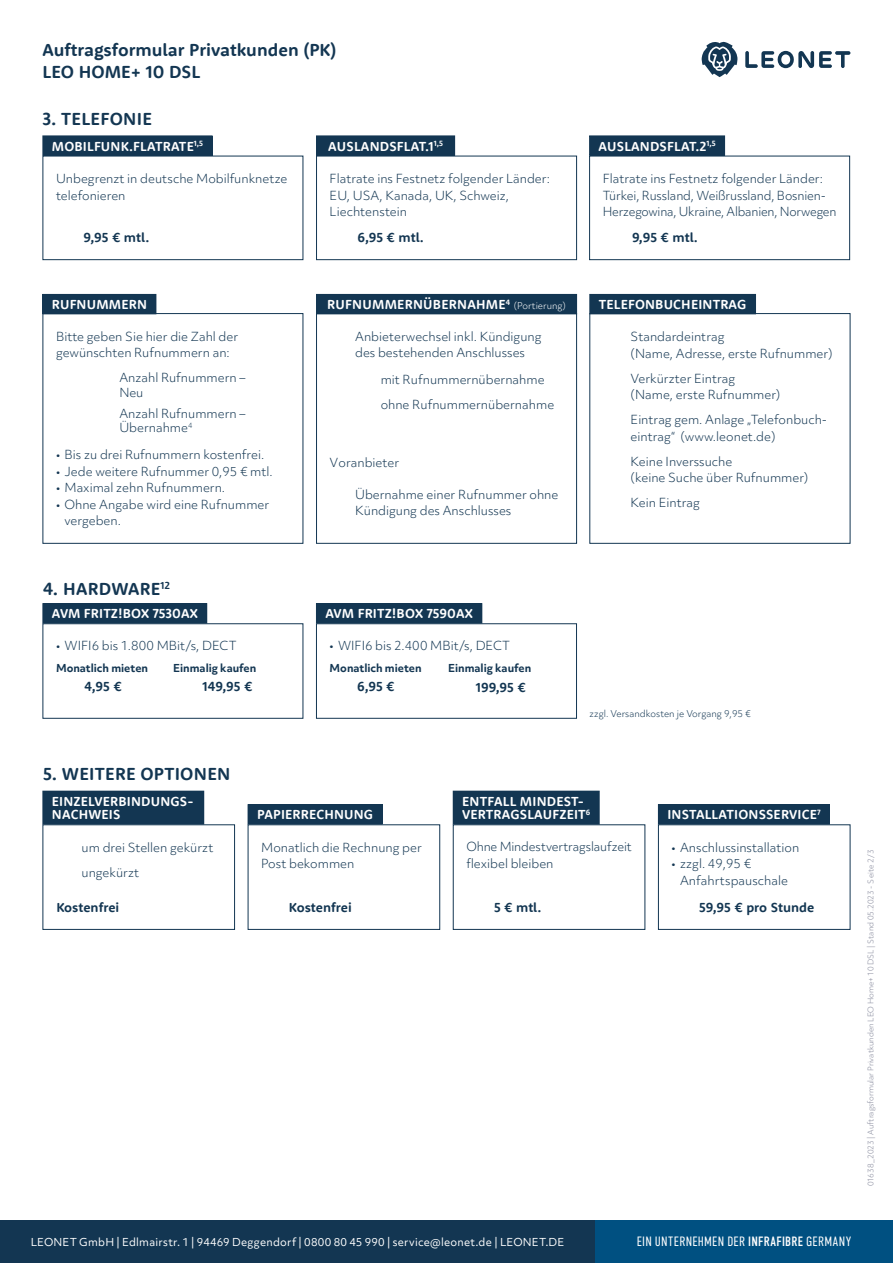
<style>
.page{position:relative;width:893px;height:1263px;background:#fff}
.page>*{position:absolute;margin:0;border:0;box-sizing:border-box;transform-origin:0 0}
.t1{font:700 18px/21.6px "Rooney Sans";color:#133652}
.t2{font:700 13.5px/13.5px "Rooney Sans";letter-spacing:.015em;color:#fff}
.t3{font:700 13.5px "Rooney Sans";color:#133652}
.t4{font:300 13.5px "DIN Condensed";letter-spacing:.025em;color:#fff}
.t5{font:300 12px/16.5px "Objektiv Mk 3";color:#133652}
.t6{font:10.5px "Objektiv Mk 3";letter-spacing:.02em;color:#fff}
.t7{font:700 10.5px "Objektiv Mk 3";color:#133652}
.t8{font:300 9px "Objektiv Mk 3";color:#133652}
.t9{font:300 9px "Objektiv Mk 3";color:#fff}
.t10{font:300 7.5px "Objektiv Mk 3";color:#84879a}
.s1{font-weight:400}
</style>
<div class="page">
<div style="left:0;top:1220px;width:595px;height:43px;background:#133652"></div>
<div style="left:595px;top:1220px;width:298px;height:43px;background:#005081"></div>
<svg style="left:702px;top:42px;width:35px;height:35px"></svg>
<svg style="left:745px;top:51px;width:105px;height:17px"></svg>
<div style="left:43px;top:156px;width:260px;height:104px;border:1px solid #133652"></div>
<div style="left:316px;top:156px;width:261px;height:104px;border:1px solid #133652"></div>
<div style="left:589px;top:156px;width:261px;height:104px;border:1px solid #133652"></div>
<div style="left:43px;top:136px;width:169px;height:19px;background:#133652"></div>
<div style="left:43px;top:136px;width:169px;height:20px;border:1px solid #133652"></div>
<div style="left:316px;top:136px;width:139px;height:19px;background:#133652"></div>
<div style="left:316px;top:136px;width:139px;height:20px;border:1px solid #133652"></div>
<div style="left:590px;top:136px;width:135px;height:19px;background:#133652"></div>
<div style="left:589px;top:136px;width:136px;height:20px;border:1px solid #133652"></div>
<div style="left:43px;top:313px;width:260px;height:231px;border:1px solid #133652"></div>
<div style="left:589px;top:313px;width:261px;height:231px;border:1px solid #133652"></div>
<div style="left:316px;top:313px;width:261px;height:231px;border:1px solid #133652"></div>
<div style="left:43px;top:294px;width:113px;height:20px;background:#133652"></div>
<div style="left:590px;top:294px;width:165px;height:20px;background:#133652"></div>
<div style="left:316px;top:294px;width:261px;height:20px;background:#133652"></div>
<div style="left:43px;top:623px;width:260px;height:96px;border:1px solid #133652"></div>
<div style="left:316px;top:623px;width:261px;height:96px;border:1px solid #133652"></div>
<div style="left:43px;top:604px;width:164px;height:19px;background:#133652"></div>
<div style="left:43px;top:603px;width:164px;height:20px;border:1px solid #133652"></div>
<div style="left:316px;top:604px;width:166px;height:19px;background:#133652"></div>
<div style="left:316px;top:603px;width:166px;height:20px;border:1px solid #133652"></div>
<div style="left:43px;top:824px;width:192px;height:106px;border:1px solid #133652"></div>
<div style="left:248px;top:824px;width:192px;height:106px;border:1px solid #133652"></div>
<div style="left:453px;top:824px;width:192px;height:106px;border:1px solid #133652"></div>
<div style="left:658px;top:824px;width:192px;height:106px;border:1px solid #133652"></div>
<div style="left:43px;top:791px;width:161px;height:33px;background:#133652"></div>
<div style="left:248px;top:805px;width:134px;height:19px;background:#133652"></div>
<div style="left:248px;top:804px;width:135px;height:20px;border:1px solid #133652"></div>
<div style="left:453px;top:791px;width:146px;height:33px;background:#133652"></div>
<div style="left:658px;top:805px;width:171px;height:19px;background:#133652"></div>
<div style="left:658px;top:804px;width:172px;height:20px;border:1px solid #133652"></div>
<h1 class="t1" style="left:43px;top:38px;width:295px">Auftragsformular Privatkunden (PK)<br>LEO HOME+ 10 DSL</h1>
<h1 class="t1" style="left:43px;top:107px;width:111px">3. TELEFONIE</h1>
<p class="t2" style="left:52px;top:139px;width:153px">MOBILFUNK.FLATRATE<sup>1,5</sup></p>
<p class="t2" style="left:328px;top:139px;width:116px">AUSLANDSFLAT.1<sup>1,5</sup></p>
<p class="t2" style="left:599px;top:139px;width:119px">AUSLANDSFLAT.2<sup>1,5</sup></p>
<p class="t5" style="left:56px;top:170px;width:233px">Unbegrenzt in deutsche Mobilfunknetze telefonieren</p>
<p class="t5" style="left:330px;top:170px;width:222px">Flatrate ins Festnetz folgender Länder:<br>EU, USA, Kanada, UK, Schweiz,<br>Liechtenstein</p>
<p class="t5" style="left:603px;top:170px;width:235px">Flatrate ins Festnetz folgender Länder:<br>Türkei, Russland, Weißrussland, Bosnien-<br>Herzegowina, Ukraine, Albanien, Norwegen</p>
<p class="t3" style="left:84px;top:229px;width:67px">9,95 € mtl.</p>
<p class="t3" style="left:358px;top:229px;width:68px">6,95 € mtl.</p>
<p class="t3" style="left:632px;top:229px;width:67px">9,95 € mtl.</p>
<p class="t2" style="left:52px;top:297px;width:97px">RUFNUMMERN</p>
<p class="t2" style="left:327px;top:297px;width:185px">RUFNUMMERNÜBERNAHME<sup>4</sup></p>
<p class="t9" style="left:514px;top:300px;width:54px">(Portierung)</p>
<p class="t2" style="left:599px;top:297px;width:149px">TELEFONBUCHEINTRAG</p>
<p class="t5" style="left:56px;top:328px;width:184px">Bitte geben Sie hier die Zahl der gewünschten Rufnummern an:</p>
<p class="t5" style="left:119px;top:371px;width:128px;line-height:14.4px">Anzahl Rufnummern –<br>Neu</p>
<p class="t5" style="left:119px;top:406px;width:128px;line-height:14.4px">Anzahl Rufnummern –<br>Übernahme<sup>4</sup></p>
<p class="t5" style="left:56px;top:446px;width:210px">• Bis zu drei Rufnummern kostenfrei.</p>
<p class="t5" style="left:56px;top:463px;width:218px">• Jede weitere Rufnummer 0,95 € mtl.</p>
<p class="t5" style="left:56px;top:479px;width:171px">• Maximal zehn Rufnummern.</p>
<p class="t5" style="left:65px;top:496px;width:206px;text-indent:-9px">• Ohne Angabe wird eine Rufnummer vergeben.</p>
<p class="t5" style="left:355px;top:328px;width:188px">Anbieterwechsel inkl. Kündigung des bestehenden Anschlusses</p>
<p class="t5" style="left:381px;top:367px;width:175px;line-height:25px">mit Rufnummernübernahme ohne Rufnummernübernahme</p>
<p class="t5" style="left:330px;top:454px;width:71px">Voranbieter</p>
<p class="t5" style="left:355px;top:486px;width:205px">Übernahme einer Rufnummer ohne<br>Kündigung des Anschlusses</p>
<p class="t5" style="left:631px;top:328px;width:203px">Standardeintrag<br>(Name, Adresse, erste Rufnummer)</p>
<p class="t5" style="left:631px;top:370px;width:151px">Verkürzter Eintrag (Name, erste Rufnummer)</p>
<p class="t5" style="left:631px;top:411px;width:198px">Eintrag gem. Anlage „Telefonbuch&shy;eintrag“ (www.leonet.de)</p>
<p class="t5" style="left:631px;top:453px;width:179px">Keine Inverssuche<br>(keine Suche über Rufnummer)</p>
<p class="t5" style="left:631px;top:494px;width:71px">Kein Eintrag</p>
<h1 class="t1" style="left:43px;top:577px;width:128px">4. HARDWARE<sup>12</sup></h1>
<p class="t2" style="left:52px;top:606px;width:147px">AVM FRITZ!BOX 7530AX</p>
<p class="t2" style="left:325px;top:606px;width:149px">AVM FRITZ!BOX 7590AX</p>
<p class="t5" style="left:56px;top:637px;width:182px">• WIFI6 bis 1.800 MBit/s, DECT</p>
<p class="t5" style="left:330px;top:637px;width:182px">• WIFI6 bis 2.400 MBit/s, DECT</p>
<p class="t3" style="left:84px;top:678px;width:39px">4,95 €</p>
<p class="t3" style="left:203px;top:678px;width:51px">149,95 €</p>
<p class="t3" style="left:357px;top:678px;width:39px">6,95 €</p>
<p class="t3" style="left:476px;top:678px;width:51px">199,95 €</p>
<p class="t7" style="left:56px;top:660px;width:94px">Monatlich mieten</p>
<p class="t7" style="left:173px;top:660px;width:85px">Einmalig kaufen</p>
<p class="t7" style="left:330px;top:660px;width:94px">Monatlich mieten</p>
<p class="t7" style="left:448px;top:660px;width:85px">Einmalig kaufen</p>
<h1 class="t1" style="left:43px;top:763px;width:189px">5. WEITERE OPTIONEN</h1>
<p class="t8" style="left:590px;top:708px;width:163px">zzgl. Versandkosten je Vorgang 9,95 €</p>
<p class="t2" style="left:52px;top:794px;width:143px">EINZELVERBINDUNGS-<br>NACHWEIS</p>
<p class="t2" style="left:257px;top:808px;width:118px">PAPIERRECHNUNG</p>
<p class="t2" style="left:462px;top:794px;width:130px">ENTFALL MINDEST-<br>VERTRAGSLAUFZEIT<sup>6</sup></p>
<p class="t2" style="left:667px;top:808px;width:155px">INSTALLATIONSSERVICE<sup>7</sup></p>
<p class="t5" style="left:82px;top:835px;width:133px;line-height:25px">um drei Stellen gekürzt ungekürzt</p>
<p class="t5" style="left:261px;top:839px;width:162px">Monatlich die Rechnung per<br>Post bekommen</p>
<p class="t5" style="left:466px;top:838px;width:167px">Ohne Mindestvertragslaufzeit flexibel bleiben</p>
<p class="t5" style="left:671px;top:839px;width:129px">• Anschlussinstallation</p>
<p class="t5" style="left:680px;top:855px;width:109px;text-indent:-9px">• zzgl. 49,95 €<br>Anfahrtspauschale</p>
<p class="t3" style="left:56px;top:899px;width:64px">Kostenfrei</p>
<p class="t3" style="left:289px;top:899px;width:64px">Kostenfrei</p>
<p class="t3" style="left:494px;top:899px;width:49px">5 € mtl.</p>
<p class="t3" style="left:699px;top:899px;width:117px">59,95 € pro Stunde</p>
<p class="t10" style="left:866px;top:1186px;width:339px;rotate:-90deg">01638_2023 | Auftragsformular Privatkunden LEO Home+ 10 DSL | Stand 05.2023 - Seite 2/3</p>
<p class="t6" style="left:31px;top:1235px;width:535px">LEONET GmbH | Edlmairstr. 1 | 94469 Deggendorf | 0800 80 45 990 | service@leonet.de | LEONET.DE</p>
<p class="t4" style="left:637px;top:1234px;width:216px">EIN UNTERNEHMEN DER <span class="s1">INFRAFIBRE</span> GERMANY</p>
</div>
